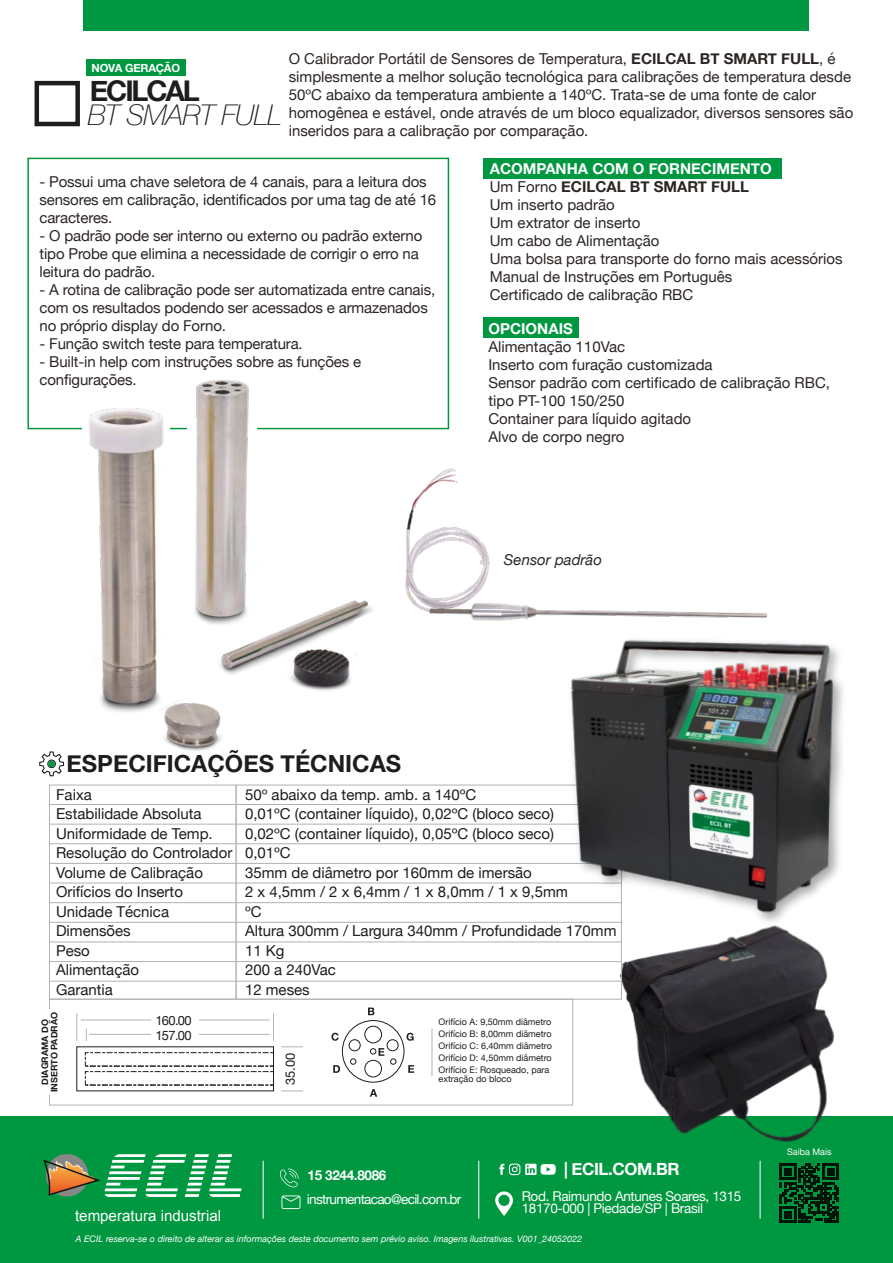
<style>
.page{position:relative;width:893px;height:1263px;background:#fff}
.page>*{position:absolute;margin:0;border:0;box-sizing:border-box;transform-origin:0 0}
.t1{font:italic 100 28.5px "Helvetica Neue";letter-spacing:-.025em;color:#1d1d1b}
.t2{font:700 28.5px "Helvetica Neue";letter-spacing:-.075em;color:#1d1d1b}
.t3{font:700 23.55px "Helvetica Neue";color:#1d1d1b}
.t4{font:700 16.8px "Helvetica Neue";letter-spacing:-.025em;color:#fff}
.t5{font:15.15px "Arial";color:#fff}
.t6{font:15px/18px "Helvetica Neue";color:#2b2523}
.t7{font:15px/19.5px "Helvetica Neue";color:#1d1d1b}
.t8{font:italic 15px "Helvetica Neue";color:#2b2523}
.t9{font:700 15px "Helvetica Neue";color:#fff}
.t10{font:13.5px/12px "Helvetica Neue";letter-spacing:-.025em;color:#fff}
.t11{font:13.5px "Helvetica Neue";letter-spacing:-.05em;color:#fff}
.t12{font:700 13.5px "Helvetica Neue";letter-spacing:-.025em;color:#fff}
.t13{font:12.9px/14.7px "Helvetica Neue";letter-spacing:-.05em;color:#1d1d1b}
.t14{font:700 11.25px "Helvetica Neue";letter-spacing:-.02em;color:#fff}
.t15{font:9px/12px "Helvetica Neue";color:#1d1d1b;text-align:justify}
.t16{font:italic 9px "Helvetica Neue";color:#fff}
.t17{font:700 9px "Helvetica Neue";color:#1d1d1b}
.t18{font:9px "Helvetica Neue";color:#fff}
.s1{font-weight:700}
.s2{font-weight:700;color:#fff}
</style>
<div class="page">
<div style="left:0;top:1116px;width:893px;height:147px;background:#009741"></div>
<svg style="left:499px;top:1163px;width:57px;height:12px"></svg>
<svg style="left:281px;top:1195px;width:19px;height:14px"></svg>
<svg style="left:280px;top:1168px;width:19px;height:19px"></svg>
<svg style="left:43px;top:1154px;width:199px;height:43px"></svg>
<hr style="left:263px;top:1161px;width:1px;height:58px;background:#fff">
<hr style="left:478px;top:1161px;width:1px;height:58px;background:#fff">
<hr style="left:760px;top:1161px;width:1px;height:58px;background:#fff">
<svg style="left:779px;top:1163px;width:60px;height:60px"></svg>
<svg style="left:495px;top:1191px;width:18px;height:25px"></svg>
<div style="left:84px;top:0;width:725px;height:30px;background:#009741"></div>
<div style="left:35px;top:81px;width:45px;height:45px;border:4px solid #1d1d1b"></div>
<div style="left:86px;top:60px;width:99px;height:16px;background:#009741"></div>
<div style="left:483px;top:317px;width:96px;height:21px;background:#009741"></div>
<div style="left:27px;top:158px;width:422px;height:271px;border:2px solid #009741"></div>
<div style="left:483px;top:158px;width:298px;height:21px;background:#009741"></div>
<img style="left:617px;top:940px;width:218px;height:202px">
<svg style="left:39px;top:751px;width:25px;height:25px"></svg>
<div style="left:48px;top:761px;width:7px;height:6px;background:#009741;border-radius:50%"></div>
<img style="left:405px;top:468px;width:362px;height:153px">
<div style="left:49px;top:785px;width:187px;height:214px;border:1px solid #b3b2b2"></div>
<div style="left:236px;top:785px;width:386px;height:214px;border:1px solid #b3b2b2"></div>
<hr style="left:50px;top:804px;width:571px;height:1px;background:#b3b2b2">
<hr style="left:50px;top:824px;width:571px;height:1px;background:#b3b2b2">
<hr style="left:50px;top:843px;width:571px;height:1px;background:#b3b2b2">
<hr style="left:50px;top:863px;width:571px;height:1px;background:#b3b2b2">
<hr style="left:50px;top:883px;width:571px;height:1px;background:#b3b2b2">
<hr style="left:50px;top:902px;width:571px;height:1px;background:#b3b2b2">
<hr style="left:50px;top:922px;width:571px;height:1px;background:#b3b2b2">
<hr style="left:50px;top:941px;width:571px;height:1px;background:#b3b2b2">
<hr style="left:50px;top:961px;width:571px;height:1px;background:#b3b2b2">
<hr style="left:50px;top:981px;width:571px;height:1px;background:#b3b2b2">
<svg style="left:370px;top:1089px;width:7px;height:8px"></svg>
<svg style="left:368px;top:1007px;width:6px;height:8px"></svg>
<svg style="left:331px;top:1033px;width:8px;height:8px"></svg>
<svg style="left:333px;top:1065px;width:7px;height:8px"></svg>
<svg style="left:406px;top:1033px;width:8px;height:8px"></svg>
<svg style="left:408px;top:1065px;width:6px;height:8px"></svg>
<div style="left:342px;top:1020px;width:62px;height:62px;border:1px solid #1d1d1b;border-radius:50%"></div>
<div style="left:364px;top:1026px;width:18px;height:17px;border:1px solid #1d1d1b;border-radius:50%"></div>
<div style="left:387px;top:1039px;width:11px;height:12px;border:1px solid #1d1d1b;border-radius:50%"></div>
<div style="left:390px;top:1058px;width:6px;height:7px;border:1px solid #1d1d1b;border-radius:50%"></div>
<div style="left:350px;top:1058px;width:6px;height:7px;border:1px solid #1d1d1b;border-radius:50%"></div>
<div style="left:349px;top:1039px;width:12px;height:12px;border:1px solid #1d1d1b;border-radius:50%"></div>
<div style="left:364px;top:1060px;width:18px;height:17px;border:1px solid #1d1d1b;border-radius:50%"></div>
<svg style="left:370px;top:1048px;width:14px;height:8px"></svg>
<svg style="left:76px;top:1013px;width:1px;height:28px"></svg>
<hr style="left:81px;top:1020px;width:70px;height:1px;background:#b3b2b2">
<hr style="left:199px;top:1020px;width:71px;height:1px;background:#b3b2b2">
<hr style="left:199px;top:1034px;width:71px;height:1px;background:#b3b2b2">
<hr style="left:89px;top:1034px;width:62px;height:1px;background:#b3b2b2">
<svg style="left:281px;top:1046px;width:22px;height:1px"></svg>
<svg style="left:281px;top:1090px;width:22px;height:1px"></svg>
<svg style="left:86px;top:1028px;width:1px;height:13px"></svg>
<svg style="left:273px;top:1013px;width:1px;height:28px"></svg>
<svg style="left:85px;top:1052px;width:189px;height:34px"></svg>
<div style="left:49px;top:999px;width:524px;height:106px;border:1px solid #b3b2b2"></div>
<div style="left:42px;top:1009px;width:17px;height:86px;background:#fff"></div>
<hr style="left:432px;top:1028px;width:1px;height:48px;background:#b3b2b2">
<img style="left:196px;top:380px;width:187px;height:311px">
<img style="left:76px;top:395px;width:144px;height:317px">
<img style="left:159px;top:695px;width:63px;height:56px">
<img style="left:533px;top:639px;width:310px;height:301px">
<p class="t14" style="left:92px;top:60px;width:90px">NOVA GERAÇÃO</p>
<p class="t6" style="left:289px;top:50px;width:566px">O Calibrador Portátil de Sensores de Temperatura, <span class="s1">ECILCAL BT SMART FULL</span>, é simplesmente a melhor solução tecnológica para calibrações de temperatura desde 50ºC abaixo da temperatura ambiente a 140ºC. Trata-se de uma fonte de calor homogênea e estável, onde através de um bloco equalizador, diversos sensores são inseridos para a calibração por comparação.</p>
<h1 class="t2" style="left:90px;top:68px;width:111px">ECILCAL</h1>
<h1 class="t1" style="left:88px;top:93px;width:195px">BT SMART FULL</h1>
<p class="t6" style="left:40px;top:173px;width:398px">- Possui uma chave seletora de 4 canais, para a leitura dos sensores em calibração, identificados por uma tag de até 16 caracteres.</p>
<p class="t6" style="left:40px;top:227px;width:384px">- O padrão pode ser interno ou externo ou padrão externo tipo Probe que elimina a necessidade de corrigir o erro na leitura do padrão.</p>
<p class="t6" style="left:40px;top:281px;width:397px">- A rotina de calibração pode ser automatizada entre canais, com os resultados podendo ser acessados e armazenados no próprio display do Forno.</p>
<p class="t6" style="left:40px;top:335px;width:265px">- Função switch teste para temperatura.</p>
<p class="t6" style="left:40px;top:353px;width:323px">- Built-in help com instruções sobre as funções e configurações.</p>
<p class="t6" style="left:490px;top:161px;width:354px"><span class="s2">ACOMPANHA COM O FORNECIMENTO<br></span>Um Forno <span class="s1">ECILCAL BT SMART FULL<br></span>Um inserto padrão<br>Um extrator de inserto<br>Um cabo de Alimentação<br>Uma bolsa para transporte do forno mais acessórios<br>Manual de Instruções em Português<br>Certificado de calibração RBC</p>
<p class="t9" style="left:488px;top:317px;width:86px">OPCIONAIS</p>
<p class="t6" style="left:488px;top:338px;width:343px">Alimentação 110Vac<br>Inserto com furação customizada<br>Sensor padrão com certificado de calibração RBC, tipo PT-100 150/250<br>Container para líquido agitado<br>Alvo de corpo negro</p>
<p class="t8" style="left:504px;top:549px;width:100px">Sensor padrão</p>
<h2 class="t3" style="left:67px;top:745px;width:336px">ESPECIFICAÇÕES TÉCNICAS</h2>
<p class="t7" style="left:56px;top:785px;width:178px">Faixa<br>Estabilidade Absoluta<br>Uniformidade de Temp.<br>Resolução do Controlador<br>Volume de Calibração<br>Orifícios do Inserto<br>Unidade Técnica<br>Dimensões<br>Peso<br>Alimentação<br>Garantia</p>
<p class="t7" style="left:245px;top:785px;width:373px">50º abaixo da temp. amb. a 140ºC<br>0,01ºC (container líquido), 0,02ºC (bloco seco)<br>0,02ºC (container líquido), 0,05ºC (bloco seco)<br>0,01ºC<br>35mm de diâmetro por 160mm de imersão<br>2 x 4,5mm / 2 x 6,4mm / 1 x 8,0mm / 1 x 9,5mm<br>ºC<br>Altura 300mm / Largura 340mm / Profundidade 170mm<br>11 Kg<br>200 a 240Vac<br>12 meses</p>
<p class="t15" style="left:439px;top:1017px;width:115px">Orifício A: 9,50mm diâmetro Orifício B: 8,00mm diâmetro Orifício C: 6,40mm diâmetro Orifício D: 4,50mm diâmetro Orifício E: Rosqueado, para</p>
<p class="t15" style="left:439px;top:1074px;width:74px">extração do bloco</p>
<p class="t17" style="left:47px;top:1092px;width:82px;rotate:-90deg">INSERTO PADRÃO</p>
<p class="t13" style="left:155px;top:1014px;width:38px">160.00<br>157.00</p>
<p class="t17" style="left:38px;top:1085px;width:67px;rotate:-90deg">DIAGRAMA DO</p>
<p class="t13" style="left:283px;top:1085px;width:34px;rotate:-90deg">35.00</p>
<p class="t5" style="left:75px;top:1205px;width:148px">temperatura industrial</p>
<p class="t12" style="left:307px;top:1165px;width:80px">15 3244.8086</p>
<p class="t11" style="left:307px;top:1190px;width:156px">instrumentacao@ecil.com.br</p>
<p class="t4" style="left:564px;top:1155px;width:117px">| ECIL.COM.BR</p>
<p class="t10" style="left:522px;top:1191px;width:221px">Rod. Raimundo Antunes Soares, 1315<br>18170-000 | Piedade/SP | Brasil</p>
<p class="t16" style="left:76px;top:1232px;width:508px">A ECIL reserva-se o direito de alterar as informações deste documento sem prévio aviso. Imagens ilustrativas. V001_24052022</p>
<p class="t18" style="left:787px;top:1145px;width:46px">Saiba Mais</p>
</div>
